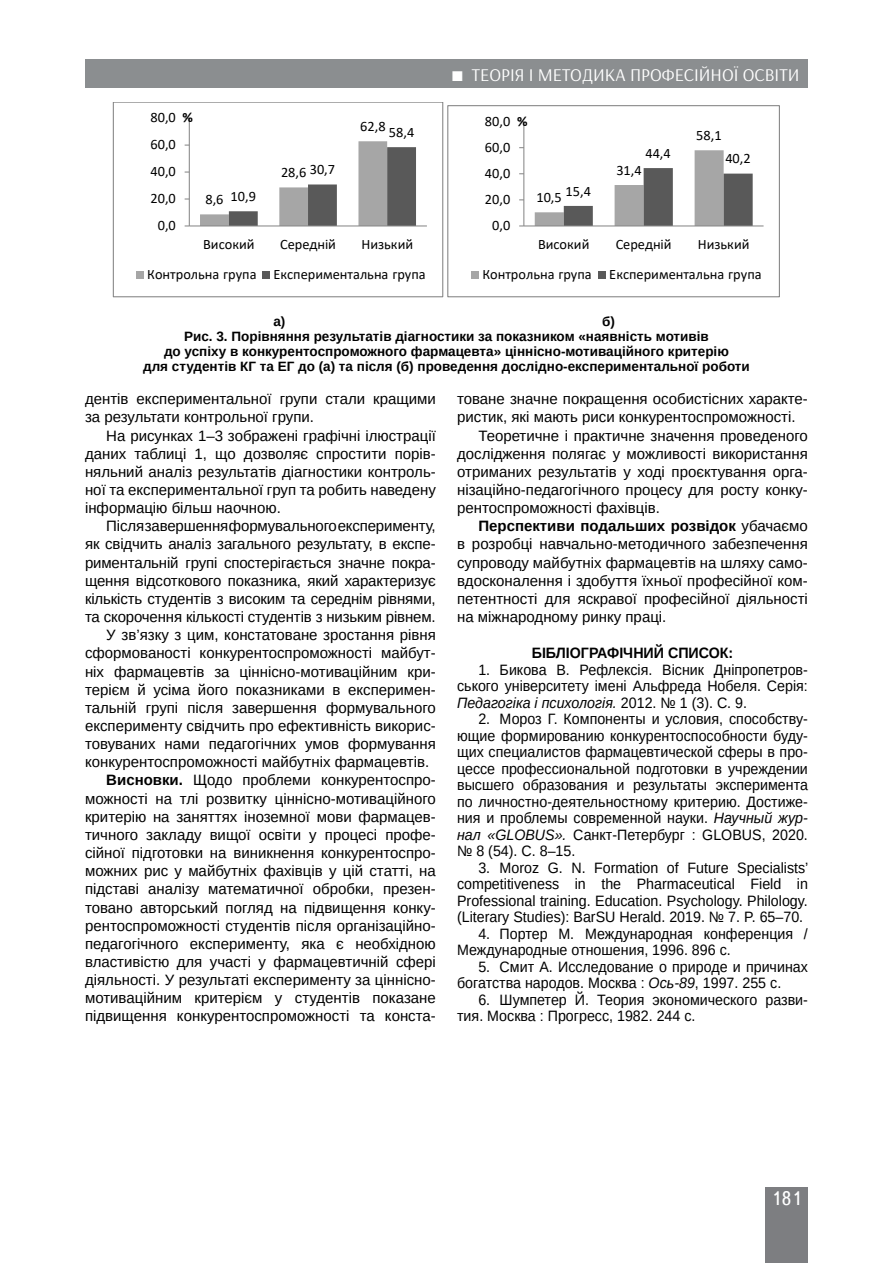
<style>
.page{position:relative;width:893px;height:1263px;background:#fff}
.page>*{position:absolute;margin:0;border:0;box-sizing:border-box;transform-origin:0 0}
.t1{font:19.5px "Ukrainian Text";color:#fff}
.t2{font:18px "Arsenal";color:#fff}
.t3{font:15px/18.1px "Arimo";color:#000}
.t4{font:15px/16.5px "Arimo";color:#000;text-align:justify;scale:.95 1}
.t5{font:700 15px "Arimo";color:#000}
.t6{font:700 15px "Arimo";color:#000;scale:.95 1}
.t7{font:14.4px "Calibri";color:#000}
.t8{font:700 14.4px "Calibri";color:#000}
.t9{font:700 13.5px "Arimo";color:#000}
.s1{font-weight:700}
.s2{font-weight:400}
.s3{font-style:italic}
</style>
<div class="page">
<div style="left:765px;top:1187px;width:43px;height:76px;background:#7d7e81"></div>
<div style="left:85px;top:60px;width:723px;height:28px;background:#8b8e90"></div>
<svg style="left:200px;top:141px;width:216px;height:84px"></svg>
<hr style="left:189px;top:118px;width:1px;height:108px;background:#868686">
<hr style="left:189px;top:225px;width:238px;height:1px;background:#868686">
<div style="left:136px;top:271px;width:8px;height:8px;background:#a6a6a6"></div>
<div style="left:262px;top:271px;width:8px;height:8px;background:#595959"></div>
<div style="left:113px;top:102px;width:330px;height:195px;border:1px solid #868686"></div>
<svg style="left:535px;top:150px;width:218px;height:75px"></svg>
<hr style="left:523px;top:122px;width:1px;height:104px;background:#868686">
<hr style="left:524px;top:225px;width:240px;height:1px;background:#868686">
<div style="left:471px;top:271px;width:8px;height:8px;background:#a6a6a6"></div>
<div style="left:598px;top:271px;width:8px;height:8px;background:#595959"></div>
<div style="left:447px;top:105px;width:333px;height:192px;border:1px solid #868686"></div>
<p class="t2" style="left:472px;top:64px;width:329px">ТЕОРІЯ І МЕТОДИКА ПРОФЕСІЙНОЇ ОСВІТИ</p>
<p class="t2" style="left:440px;top:64px;width:349px">ЗАГАЛЬНА ПЕДАГ ГІКА ТА ІСТОРІЯ ПЕДАГОГІК</p>
<p class="t8" style="left:182px;top:108px;width:12px">%</p>
<p class="t7" style="left:150px;top:107px;width:27px">80,0</p>
<p class="t7" style="left:150px;top:134px;width:27px">60,0</p>
<p class="t7" style="left:360px;top:116px;width:27px">62,8</p>
<p class="t7" style="left:389px;top:122px;width:27px">58,4</p>
<p class="t8" style="left:517px;top:112px;width:12px">%</p>
<p class="t7" style="left:485px;top:111px;width:27px">80,0</p>
<p class="t7" style="left:485px;top:137px;width:27px">60,0</p>
<p class="t7" style="left:150px;top:161px;width:27px">40,0</p>
<p class="t7" style="left:310px;top:159px;width:27px">30,7</p>
<p class="t7" style="left:281px;top:162px;width:27px">28,6</p>
<p class="t7" style="left:485px;top:163px;width:27px">40,0</p>
<p class="t7" style="left:696px;top:125px;width:27px">58,1</p>
<p class="t7" style="left:645px;top:143px;width:27px">44,4</p>
<p class="t7" style="left:725px;top:148px;width:27px">40,2</p>
<p class="t7" style="left:616px;top:160px;width:27px">31,4</p>
<p class="t7" style="left:150px;top:188px;width:27px">20,0</p>
<p class="t7" style="left:205px;top:189px;width:20px">8,6</p>
<p class="t7" style="left:231px;top:186px;width:27px">10,9</p>
<p class="t7" style="left:485px;top:189px;width:27px">20,0</p>
<p class="t7" style="left:565px;top:181px;width:27px">15,4</p>
<p class="t7" style="left:536px;top:187px;width:27px">10,5</p>
<p class="t7" style="left:158px;top:215px;width:20px">0,0</p>
<p class="t7" style="left:492px;top:215px;width:20px">0,0</p>
<p class="t7" style="left:203px;top:234px;width:53px">Високий</p>
<p class="t7" style="left:280px;top:234px;width:57px">Середній</p>
<p class="t7" style="left:361px;top:234px;width:53px">Низький</p>
<p class="t7" style="left:538px;top:234px;width:53px">Високий</p>
<p class="t7" style="left:616px;top:234px;width:57px">Середній</p>
<p class="t7" style="left:698px;top:234px;width:53px">Низький</p>
<p class="t7" style="left:147px;top:264px;width:280px">Контрольна група Експериментальна група</p>
<p class="t7" style="left:482px;top:264px;width:281px">Контрольна група Експериментальна група</p>
<p class="t9" style="left:273px;top:312px;width:14px">а)</p>
<p class="t9" style="left:602px;top:312px;width:14px">б)</p>
<p class="t9" style="left:184px;top:327px;width:526px">Рис. 3. Порівняння результатів діагностики за показником «наявність мотивів</p>
<p class="t9" style="left:164px;top:342px;width:566px">до успіху в конкурентоспроможного фармацевта» ціннісно-мотиваційного критерію</p>
<p class="t9" style="left:143px;top:357px;width:608px">для студентів КГ та ЕГ до (а) та після (б) проведення дослідно-експериментальної роботи</p>
<p class="t3" style="left:85px;top:390px;width:352px">дентів експериментальної групи стали кращими за результати контрольної групи.</p>
<p class="t3" style="left:85px;top:426px;width:352px;text-align:justify;text-indent:21px">На рисунках 1–3 зображені графічні ілюстрації даних таблиці 1, що дозволяє спростити порів&shy;няльний аналіз результатів діагностики контроль&shy;ної та експериментальної груп та робить наведену інформацію більш наочною.</p>
<p class="t3" style="left:106px;top:517px;width:331px">Після завершення формувального експерименту,</p>
<p class="t3" style="left:85px;top:535px;width:352px">як свідчить аналіз загального результату, в експе-</p>
<p class="t3" style="left:85px;top:553px;width:352px">риментальній групі спостерігається значне покра-</p>
<p class="t3" style="left:85px;top:572px;width:352px">щення відсоткового показника, який характеризує</p>
<p class="t3" style="left:85px;top:590px;width:352px">кількість студентів з високим та середнім рівнями,</p>
<p class="t3" style="left:85px;top:608px;width:352px">та скорочення кількості студентів з низьким рівнем.</p>
<p class="t3" style="left:106px;top:626px;width:331px">У зв’язку з цим, констатоване зростання рівня</p>
<p class="t3" style="left:85px;top:644px;width:352px">сформованості конкурентоспроможності майбут-</p>
<p class="t3" style="left:85px;top:662px;width:352px">ніх фармацевтів за ціннісно-мотиваційним кри-</p>
<p class="t3" style="left:85px;top:680px;width:352px">терієм й усіма його показниками в експеримен-</p>
<p class="t3" style="left:85px;top:699px;width:352px">тальній групі після завершення формувального</p>
<p class="t3" style="left:85px;top:717px;width:352px">експерименту свідчить про ефективність викорис-</p>
<p class="t3" style="left:85px;top:735px;width:352px">товуваних нами педагогічних умов формування</p>
<p class="t3" style="left:85px;top:753px;width:346px">конкурентоспроможності майбутніх фармацевтів.</p>
<p class="t3" style="left:106px;top:771px;width:331px"><span class="s1">Висновки.</span> Щодо проблеми конкурентоспро-</p>
<p class="t3" style="left:85px;top:789px;width:352px">можності на тлі розвитку ціннісно-мотиваційного</p>
<p class="t3" style="left:85px;top:808px;width:352px">критерію на заняттях іноземної мови фармацев-</p>
<p class="t3" style="left:85px;top:826px;width:352px">тичного закладу вищої освіти у процесі профе-</p>
<p class="t3" style="left:85px;top:844px;width:352px">сійної підготовки на виникнення конкурентоспро-</p>
<p class="t3" style="left:85px;top:862px;width:352px">можних рис у майбутніх фахівців у цій статті, на</p>
<p class="t3" style="left:85px;top:880px;width:352px">підставі аналізу математичної обробки, презен-</p>
<p class="t3" style="left:85px;top:898px;width:352px">товано авторський погляд на підвищення конку-</p>
<p class="t3" style="left:85px;top:916px;width:352px">рентоспроможності студентів після організаційно-</p>
<p class="t3" style="left:85px;top:935px;width:352px">педагогічного експерименту, яка є необхідною</p>
<p class="t3" style="left:85px;top:953px;width:352px">властивістю для участі у фармацевтичній сфері</p>
<p class="t3" style="left:85px;top:971px;width:352px">діяльності. У результаті експерименту за ціннісно-</p>
<p class="t3" style="left:85px;top:989px;width:352px">мотиваційним критерієм у студентів показане</p>
<p class="t3" style="left:85px;top:1007px;width:352px">підвищення конкурентоспроможності та конста-</p>
<p class="t3" style="left:457px;top:390px;width:352px">товане значне покращення особистісних характе-</p>
<p class="t3" style="left:457px;top:408px;width:340px">ристик, які мають риси конкурентоспроможності.</p>
<p class="t3" style="left:478px;top:426px;width:331px">Теоретичне і практичне значення проведеного</p>
<p class="t3" style="left:457px;top:445px;width:352px">дослідження полягає у можливості використання</p>
<p class="t3" style="left:457px;top:463px;width:352px">отриманих результатів у ході проєктування орга-</p>
<p class="t3" style="left:457px;top:481px;width:352px">нізаційно-педагогічного процесу для росту конку-</p>
<p class="t3" style="left:457px;top:499px;width:204px">рентоспроможності фахівців.</p>
<p class="t5" style="left:478px;top:516px;width:331px">Перспективи подальших розвідок <span class="s2">убачаємо</span></p>
<p class="t3" style="left:457px;top:535px;width:352px">в розробці навчально-методичного забезпечення</p>
<p class="t3" style="left:457px;top:553px;width:352px">супроводу майбутніх фармацевтів на шляху само-</p>
<p class="t3" style="left:457px;top:572px;width:352px">вдосконалення і здобуття їхньої професійної ком-</p>
<p class="t3" style="left:457px;top:590px;width:352px">петентності для яскравої професійної діяльності</p>
<p class="t3" style="left:457px;top:608px;width:211px">на міжнародному ринку праці.</p>
<p class="t6" style="left:532px;top:643px;width:214px">БІБЛІОГРАФІЧНИЙ СПИСОК:</p>
<p class="t4" style="left:457px;top:662px;width:371px;text-indent:21px">1. Бикова В. Рефлексія. Вісник Дніпропетров&shy;ського університету імені Альфреда Нобеля. Серія:<br><span class="s3">Педагогіка і психологія.</span> 2012. № 1 (3). С. 9.</p>
<p class="t4" style="left:457px;top:711px;width:371px;text-indent:21px">2. Мороз Г. Компоненты и условия, способству&shy;ющие формированию конкурентоспособности буду&shy;щих специалистов фармацевтической сферы в про&shy;цессе профессиональной подготовки в учреждении высшего образования и результаты эксперимента по личностно-деятельностному критерию. Достиже&shy;ния и проблемы современной науки. <span class="s3">Научный жур&shy;нал «GLOBUS».</span> Санкт-Петербург : GLOBUS, 2020. № 8 (54). С. 8–15.</p>
<p class="t4" style="left:457px;top:860px;width:371px;text-indent:21px">3. Moroz G. N. Formation of Future Specialists’ competitiveness in the Pharmaceutical Field in Professional training. Education. Psychology. Philology. (Literary Studies): BarSU Herald. 2019. № 7. P. 65–70.</p>
<p class="t4" style="left:457px;top:926px;width:371px;text-indent:21px">4. Портер М. Международная конференция /<br>Международные отношения, 1996. 896 с.</p>
<p class="t4" style="left:457px;top:959px;width:371px;text-indent:21px">5. Смит А. Исследование о природе и причинах богатства народов. Москва : <span class="s3">Ось-89</span>, 1997. 255 с.</p>
<p class="t4" style="left:457px;top:992px;width:371px;text-indent:21px">6. Шумпетер Й. Теория экономического разви&shy;тия. Москва : Прогресс, 1982. 244 с.</p>
<h1 class="t1" style="left:771px;top:1188px;width:32px">181</h1>
</div>
